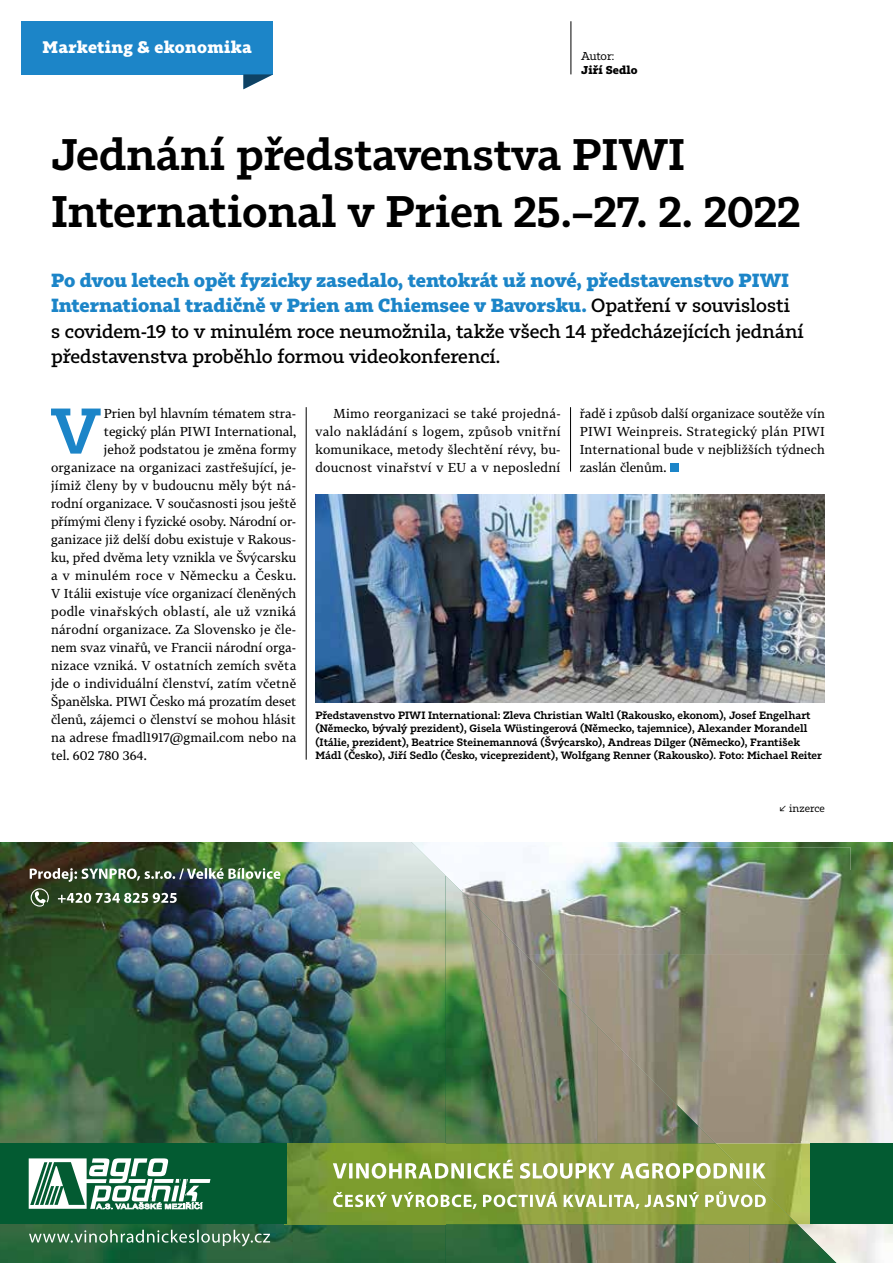
<style>
.page{position:relative;width:893px;height:1263px;background:#fff}
.page>*{position:absolute;margin:0;border:0;box-sizing:border-box;transform-origin:0 0}
.t1{font:600 63.45px "Tabac Slab";color:#1c85c8}
.t2{font:600 43.5px/57px "Tabac Slab";color:#000}
.t3{font:500 18.75px/25.5px "Tabac Slab";color:#000}
.t4{font:700 16.5px "Tabac Slab";letter-spacing:.02em;color:#fff}
.t5{font:12.75px/18px "Tabac G3";letter-spacing:.005em;color:#000;text-align:justify}
.t6{font:12.75px "Tabac G3";letter-spacing:.03em;color:#000}
.t7{font:12.75px "Tabac G3";letter-spacing:.04em;color:#000}
.t8{font:700 11.25px "Tabac Slab";letter-spacing:.01em;color:#000}
.t9{font:11.25px "Tabac Slab";letter-spacing:-.03em;color:#000}
.t10{font:600 10.5px/13.5px "Tabac Slab";color:#000}
.t11{font:10.5px "Tabac Slab";letter-spacing:.01em;color:#000}
.s1{font-weight:700;color:#1c85c8}
</style>
<div class="page">
<div style="left:21px;top:21px;width:252px;height:53px;background:#1c85c8"></div>
<svg style="left:243px;top:74px;width:30px;height:15px"></svg>
<hr style="left:570px;top:21px;width:1px;height:53px;background:#000">
<div style="left:670px;top:463px;width:8px;height:9px;background:#1c85c8"></div>
<hr style="left:570px;top:407px;width:1px;height:65px;background:#000">
<hr style="left:306px;top:407px;width:1px;height:353px;background:#000">
<img style="left:315px;top:494px;width:510px;height:208px">
<img style="left:528px;top:842px;width:365px;height:28px">
<img style="left:850px;top:870px;width:43px;height:393px">
<img style="left:0;top:842px;width:446px;height:421px">
<img style="left:480px;top:847px;width:370px;height:107px">
<img style="left:547px;top:954px;width:303px;height:54px">
<img style="left:598px;top:1008px;width:252px;height:54px">
<img style="left:648px;top:1062px;width:202px;height:53px">
<img style="left:699px;top:1115px;width:151px;height:28px">
<img style="left:446px;top:876px;width:101px;height:387px">
<img style="left:547px;top:976px;width:51px;height:287px">
<img style="left:597px;top:1026px;width:51px;height:237px">
<img style="left:648px;top:1076px;width:51px;height:187px">
<img style="left:698px;top:1126px;width:52px;height:137px">
<img style="left:749px;top:1224px;width:87px;height:39px">
<img style="left:286px;top:1143px;width:430px;height:81px">
<img style="left:716px;top:1143px;width:95px;height:81px">
<div style="left:0;top:1143px;width:286px;height:81px;background:#035b32"></div>
<div style="left:811px;top:1143px;width:82px;height:81px;background:#035b32"></div>
<svg style="left:29px;top:1158px;width:181px;height:51px"></svg>
<svg style="left:333px;top:1191px;width:433px;height:18px"></svg>
<svg style="left:333px;top:1160px;width:433px;height:19px"></svg>
<svg style="left:29px;top:1224px;width:241px;height:23px;background:#457a57"></svg>
<svg style="left:58px;top:893px;width:119px;height:10px"></svg>
<img style="left:30px;top:868px;width:250px;height:14px">
<svg style="left:31px;top:888px;width:18px;height:19px"></svg>
<p class="t4" style="left:43px;top:37px;width:211px">Marketing &amp; ekonomika</p>
<p class="t9" style="left:581px;top:49px;width:35px">Autor:</p>
<p class="t8" style="left:581px;top:63px;width:58px">Jiří Sedlo</p>
<h2 class="t2" style="left:51px;top:126px;width:751px">Jednání představenstva PIWI<br>International v Prien 25.–27. 2. 2022</h2>
<p class="t3" style="left:51px;top:267px;width:754px"><span class="s1">Po dvou letech opět fyzicky zasedalo, tentokrát už nové, představenstvo PIWI International tradičně v Prien am Chiemsee v Bavorsku.</span> Opatření v souvislosti<br>s covidem-19 to v minulém roce neumožnila, takže všech 14 předcházejících jednání představenstva proběhlo formou videokonferencí.</p>
<h1 class="t1" style="left:50px;top:392px;width:52px">V</h1>
<p class="t5" style="left:104px;top:404px;width:194px">Prien byl hlavním tématem stra-</p>
<p class="t5" style="left:104px;top:422px;width:194px">tegický plán PIWI International,</p>
<p class="t5" style="left:104px;top:440px;width:194px">jehož podstatou je změna formy</p>
<p class="t5" style="left:51px;top:458px;width:247px">organizace na organizaci zastřešující, je-</p>
<p class="t5" style="left:51px;top:476px;width:247px">jímiž členy by v budoucnu měly být ná-</p>
<p class="t5" style="left:51px;top:494px;width:247px">rodní organizace. V současnosti jsou ještě</p>
<p class="t5" style="left:51px;top:512px;width:247px">přímými členy i fyzické osoby. Národní or-</p>
<p class="t5" style="left:51px;top:530px;width:247px">ganizace již delší dobu existuje v Rakous-</p>
<p class="t5" style="left:51px;top:548px;width:247px">ku, před dvěma lety vznikla ve Švýcarsku</p>
<p class="t7" style="left:51px;top:567px;width:247px">a v minulém roce v Německu a Česku.</p>
<p class="t5" style="left:51px;top:584px;width:247px">V Itálii existuje více organizací členěných</p>
<p class="t6" style="left:51px;top:603px;width:247px">podle vinařských oblastí, ale už vzniká</p>
<p class="t5" style="left:51px;top:620px;width:247px">národní organizace. Za Slovensko je čle-</p>
<p class="t5" style="left:51px;top:638px;width:247px">nem svaz vinařů, ve Francii národní orga-</p>
<p class="t5" style="left:51px;top:656px;width:247px">nizace vzniká. V ostatních zemích světa</p>
<p class="t5" style="left:51px;top:674px;width:247px">jde o individuální členství, zatím včetně</p>
<p class="t5" style="left:51px;top:692px;width:247px">Španělska. PIWI Česko má prozatím deset</p>
<p class="t5" style="left:51px;top:710px;width:247px">členů, zájemci o členství se mohou hlásit</p>
<p class="t5" style="left:51px;top:728px;width:247px">na adrese fmadl1917@gmail.com nebo na</p>
<p class="t5" style="left:51px;top:746px;width:97px">tel. 602 780 364.</p>
<p class="t5" style="left:315px;top:404px;width:247px;text-indent:18px">Mimo reorganizaci se také projedná&shy;valo nakládání s logem, způsob vnitřní komunikace, metody šlechtění révy, bu&shy;doucnost vinařství v EU a v neposlední</p>
<p class="t5" style="left:580px;top:404px;width:247px">řadě i způsob další organizace soutěže vín PIWI Weinpreis. Strategický plán PIWI International bude v nejbližších týdnech zaslán členům.</p>
<p class="t10" style="left:315px;top:708px;width:508px">Představenstvo PIWI International: Zleva Christian Waltl (Rakousko, ekonom), Josef Engelhart (Německo, bývalý prezident), Gisela Wüstingerová (Německo, tajemnice), Alexander Morandell (Itálie, prezident), Beatrice Steinemannová (Švýcarsko), Andreas Dilger (Německo), František Mádl (Česko), Jiří Sedlo (Česko, viceprezident), Wolfgang Renner (Rakousko). Foto: Michael Reiter</p>
<p class="t11" style="left:779px;top:802px;width:47px">↙ inzerce</p>
</div>
